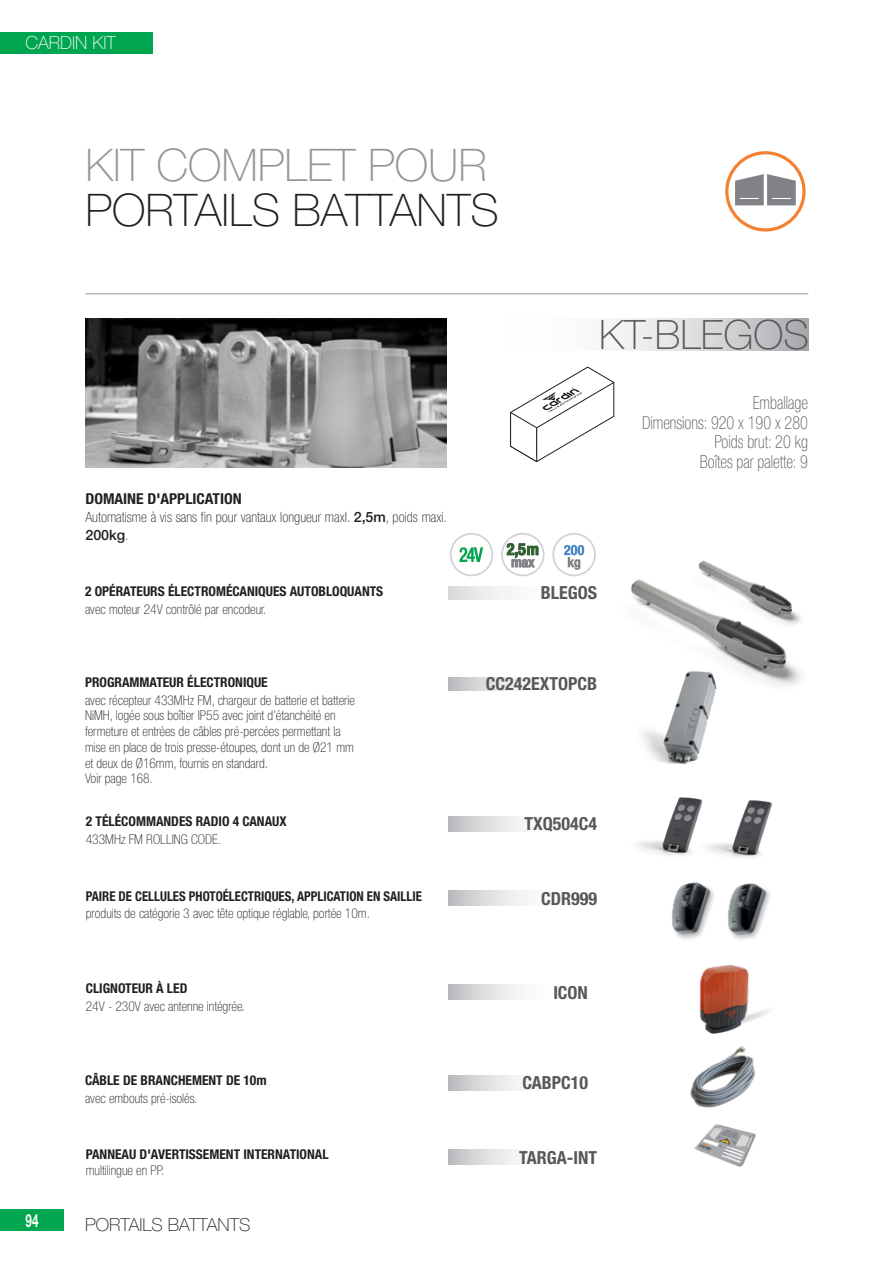
<style>
.page{position:relative;width:893px;height:1263px;background:#fff}
.page>*{position:absolute;margin:0;border:0;box-sizing:border-box;transform-origin:0 0}
.t1{font:100 45px "Helvetica Neue LT Std";color:#231f20}
.t2{font:100 45px "Helvetica Neue LT Std";color:#939598}
.t3{font:100 40.5px "Helvetica Neue LT Std";color:#57585a}
.t4{font:100 condensed 18px "Helvetica Neue LT Std";color:#57585a;scale:.9 1}
.t5{font:700 condensed 18px "Helvetica Neue LT Std";color:#57585a}
.t6{font:100 18px "Helvetica Neue LT Std";color:#231f20}
.t7{font:100 18px "Helvetica Neue LT Std";color:#fff}
.t8{font:700 18px "Helvetica Neue LT Std";color:#fff;scale:.65 1}
.t9{font:700 condensed 15px "Helvetica Neue LT Std";color:#231f20;scale:1.04 1}
.Kit_intro{font:100 condensed 14.25px/18px "Helvetica Neue LT Std";color:#231f20}
.t10{font:100 condensed 13.5px/15.8px "Helvetica Neue LT Std";color:#231f20}
.t11{font:700 condensed 13.5px "Helvetica Neue LT Std";color:#231f20}
.t12{font:700 condensed 13.5px "Helvetica Neue LT Std";color:#231f20;scale:.95 1}
.s1{font-weight:500;font-stretch:normal}
</style>
<div class="page">
<div style="left:0;top:1209px;width:64px;height:22px;background:#00a54f"></div>
<div style="left:0;top:32px;width:153px;height:21px;background:#00a54f"></div>
<hr style="left:85px;top:293px;width:723px;height:1px;background:#939598">
<img style="left:698px;top:560px;width:19px;height:7px">
<img style="left:631px;top:567px;width:171px;height:119px">
<img style="left:631px;top:669px;width:94px;height:95px">
<img style="left:690px;top:1046px;width:66px;height:62px">
<img style="left:672px;top:882px;width:42px;height:57px">
<img style="left:728px;top:883px;width:42px;height:57px">
<img style="left:706px;top:800px;width:66px;height:58px">
<img style="left:636px;top:797px;width:67px;height:59px">
<img style="left:694px;top:1124px;width:62px;height:43px">
<img style="left:699px;top:965px;width:71px;height:69px">
<img style="left:86px;top:319px;width:360px;height:149px">
<div style="left:725px;top:151px;width:81px;height:81px;border:3px solid #f48031;border-radius:50%"></div>
<svg style="left:735px;top:174px;width:61px;height:31px"></svg>
<svg style="left:448px;top:1075px;width:73px;height:15px"></svg>
<svg style="left:448px;top:677px;width:77px;height:13px"></svg>
<svg style="left:448px;top:586px;width:58px;height:14px"></svg>
<svg style="left:448px;top:985px;width:73px;height:15px"></svg>
<svg style="left:448px;top:891px;width:77px;height:15px"></svg>
<svg style="left:448px;top:817px;width:77px;height:14px"></svg>
<svg style="left:448px;top:1150px;width:71px;height:14px"></svg>
<svg style="left:510px;top:366px;width:104px;height:96px"></svg>
<svg style="left:610px;top:319px;width:199px;height:32px"></svg>
<svg style="left:459px;top:547px;width:24px;height:15px"></svg>
<div style="left:450px;top:533px;width:43px;height:43px;border:2px solid #d1d2d4;border-radius:50%"></div>
<div style="left:501px;top:533px;width:43px;height:43px;border:2px solid #d1d2d4;border-radius:50%"></div>
<svg style="left:507px;top:543px;width:31px;height:24px"></svg>
<div style="left:552px;top:533px;width:44px;height:43px;border:2px solid #d1d2d4;border-radius:50%"></div>
<svg style="left:564px;top:545px;width:20px;height:25px"></svg>
<h3 class="t7" style="left:26px;top:32px;width:92px">CARDIN KIT</h3>
<p class="t2" style="left:85px;top:139px;width:403px">KIT COMPLET POUR</p>
<p class="t1" style="left:85px;top:184px;width:415px">PORTAILS BATTANTS</p>
<p class="t9" style="left:85px;top:490px;width:152px">DOMAINE D'APPLICATION</p>
<p class="Kit_intro" style="left:85px;top:508px;width:363px">Automatisme à vis sans fin pour vantaux longueur maxI. <span class="s1">2,5m</span>, poids maxi.<br><span class="s1">200kg</span>.</p>
<p class="t11" style="left:85px;top:583px;width:300px">2 OPÉRATEURS ÉLECTROMÉCANIQUES AUTOBLOQUANTS</p>
<p class="t10" style="left:85px;top:601px;width:183px">avec moteur 24V contrôlé par encodeur.</p>
<p class="t3" style="left:599px;top:312px;width:211px">KT-BLEGOS</p>
<p class="t5" style="left:541px;top:582px;width:58px">BLEGOS</p>
<p class="t4" style="left:753px;top:393px;width:63px">Emballage</p>
<p class="t4" style="left:642px;top:412px;width:186px">Dimensions: 920 x 190 x 280</p>
<p class="t4" style="left:714px;top:432px;width:105px">Poids brut: 20 kg</p>
<p class="t4" style="left:700px;top:451px;width:122px">Boîtes par palette: 9</p>
<h3 class="t8" style="left:26px;top:1209px;width:22px">94</h3>
<p class="t11" style="left:85px;top:674px;width:184px">PROGRAMMATEUR ÉLECTRONIQUE</p>
<p class="t10" style="left:85px;top:692px;width:271px">avec récepteur 433MHz FM, chargeur de batterie et batterie NiMH, logée sous boîtier IP55 avec joint d’étanchéité en fermeture et entrées de câbles pré-percées permettant la mise en place de trois presse-étoupes, dont un de Ø21 mm et deux de Ø16mm, fournis en standard.</p>
<p class="t10" style="left:85px;top:771px;width:69px">Voir page 168.</p>
<p class="t11" style="left:86px;top:813px;width:202px">2 TÉLÉCOMMANDES RADIO 4 CANAUX</p>
<p class="t10" style="left:86px;top:831px;width:137px">433MHz FM ROLLING CODE.</p>
<p class="t12" style="left:86px;top:887px;width:355px">PAIRE DE CELLULES PHOTOÉLECTRIQUES, APPLICATION EN SAILLIE</p>
<p class="t10" style="left:86px;top:906px;width:286px">produits de catégorie 3 avec tête optique réglable, portée 10m.</p>
<p class="t11" style="left:86px;top:980px;width:103px">CLIGNOTEUR À LED</p>
<p class="t10" style="left:86px;top:998px;width:161px">24V - 230V avec antenne intégrée.</p>
<p class="t11" style="left:85px;top:1072px;width:183px">CÂBLE DE BRANCHEMENT DE 10m</p>
<p class="t10" style="left:85px;top:1090px;width:113px">avec embouts pré-isolés.</p>
<p class="t11" style="left:86px;top:1146px;width:244px">PANNEAU D'AVERTISSEMENT INTERNATIONAL</p>
<p class="t10" style="left:86px;top:1162px;width:80px">multilingue en PP.</p>
<p class="t6" style="left:85px;top:1214px;width:167px">PORTAILS BATTANTS</p>
<p class="t5" style="left:486px;top:673px;width:113px">CC242EXTOPCB</p>
<p class="t5" style="left:524px;top:813px;width:74px">TXQ504C4</p>
<p class="t5" style="left:541px;top:887px;width:57px">CDR999</p>
<p class="t5" style="left:553px;top:981px;width:36px">ICON</p>
<p class="t5" style="left:522px;top:1072px;width:67px">CABPC10</p>
<p class="t5" style="left:519px;top:1146px;width:79px">TARGA-INT</p>
</div>
